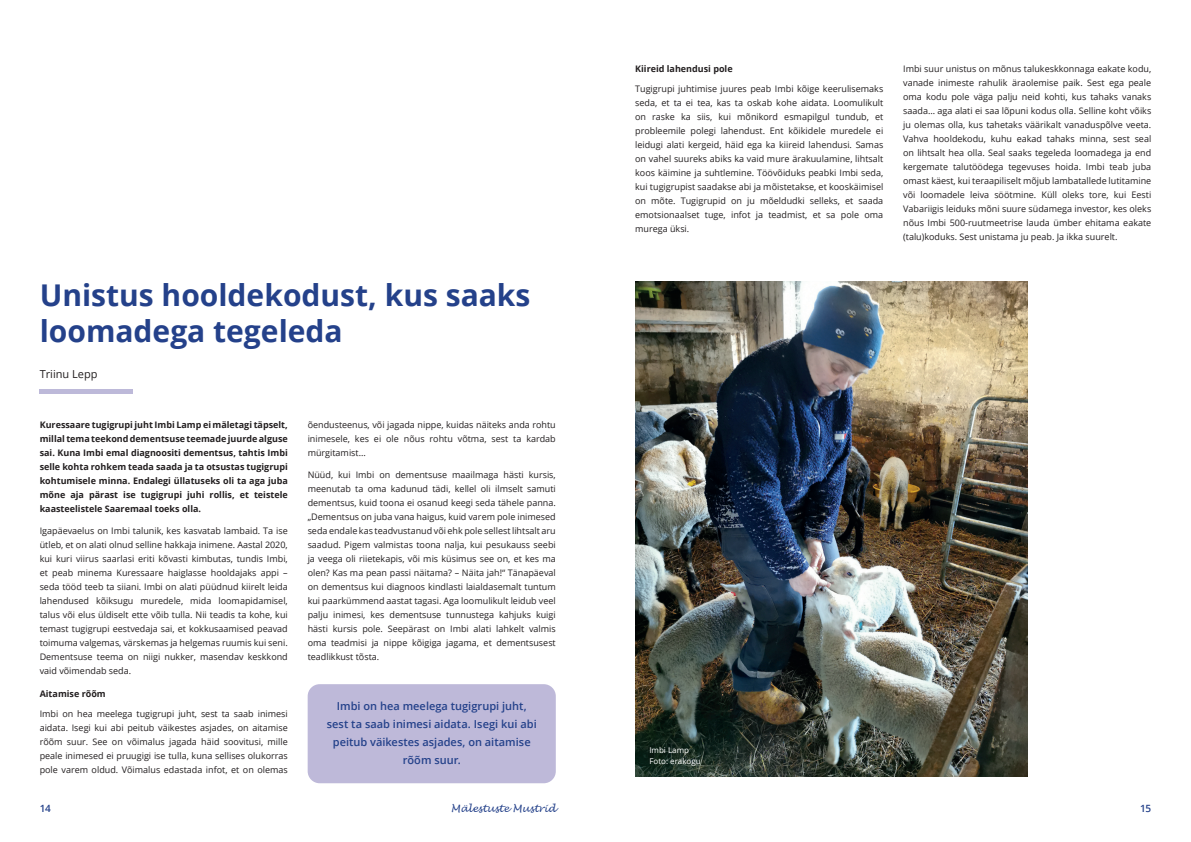
<style>
.page{position:relative;width:1191px;height:842px;background:#fff}
.page>*{position:absolute;margin:0;border:0;box-sizing:border-box;transform-origin:0 0}
.t1{font:700 30px/36px "Open Sans";color:#24418a}
.t2{font:600 11px/18px "Open Sans";color:#24418a;text-align:center}
.t3{font:11px "Open Sans";color:#231f20}
.t4{font:italic 10px "Lucida Handwriting";color:#24418a}
.t5{font:600 10px "Open Sans";color:#24418a}
.t6{font:9px/14px "Open Sans";color:#231f20;text-align:justify}
.t7{font:700 9px/14px "Open Sans";color:#231f20;text-align:justify}
.t8{font:8px/10.8px "Open Sans";color:#fff}
</style>
<div class="page">
<div style="left:308px;top:684px;width:248px;height:99px;background:#beb9d9;border-radius:12px"></div>
<hr style="left:40px;top:389px;width:93px;height:4px;background:#bdb9d9">
<img style="left:635px;top:282px;width:392px;height:495px">
<h1 class="t1" style="left:40px;top:277px;width:492px">Unistus hooldekodust, kus saaks loomadega tegeleda</h1>
<p class="t3" style="left:40px;top:367px;width:59px">Triinu Lepp</p>
<p class="t7" style="left:40px;top:417px;width:250px">Kuressaare tugigrupi juht Imbi Lamp ei mäletagi täpselt, millal tema teekond dementsuse teemade juurde alguse sai. Kuna Imbi emal diagnoositi dementsus, tahtis Imbi selle kohta rohkem teada saada ja ta otsustas tugigrupi kohtumisele minna. Endalegi üllatuseks oli ta aga juba mõne aja pärast ise tugigrupi juhi rollis, et teistele kaasteelistele Saaremaal toeks olla.</p>
<p class="t6" style="left:40px;top:524px;width:250px">Igapäevaelus on Imbi talunik, kes kasvatab lambaid. Ta ise ütleb, et on alati olnud selline hakkaja inimene. Aastal 2020, kui kuri viirus saarlasi eriti kõvasti kimbutas, tundis Imbi, et peab minema Kuressaare haiglasse hooldajaks appi – seda tööd teeb ta siiani. Imbi on alati püüdnud kiirelt leida lahendused kõiksugu muredele, mida loomapidamisel, talus või elus üldiselt ette võib tulla. Nii teadis ta kohe, kui temast tugigrupi eestvedaja sai, et kokkusaamised peavad toimuma valgemas, värskemas ja helgemas ruumis kui seni.<br>Dementsuse teema on niigi nukker, masendav keskkond vaid võimendab seda.</p>
<p class="t7" style="left:40px;top:686px;width:68px">Aitamise rõõm</p>
<p class="t6" style="left:40px;top:706px;width:250px">Imbi on hea meelega tugigrupi juht, sest ta saab inimesi aidata. Isegi kui abi peitub väikestes asjades, on aitamise rõõm suur. See on võimalus jagada häid soovitusi, mille peale inimesed ei pruugigi ise tulla, kuna sellises olukorras pole varem oldud. Võimalus edastada infot, et on olemas</p>
<p class="t6" style="left:308px;top:417px;width:250px">õendusteenus, või jagada nippe, kuidas näiteks anda rohtu inimesele, kes ei ole nõus rohtu võtma, sest ta kardab mürgitamist…</p>
<p class="t6" style="left:308px;top:468px;width:250px">Nüüd, kui Imbi on dementsuse maailmaga hästi kursis, meenutab ta oma kadunud tädi, kellel oli ilmselt samuti dementsus, kuid toona ei osanud keegi seda tähele panna. „Dementsus on juba vana haigus, kuid varem pole inimesed seda endale kas teadvustanud või ehk pole sellest lihtsalt aru saadud. Pigem valmistas toona nalja, kui pesukauss seebi ja veega oli riietekapis, või mis küsimus see on, et kes ma olen? Kas ma pean passi näitama? – Näita jah!“ Tänapäeval on dementsus kui diagnoos kindlasti laialdasemalt tuntum kui paarkümmend aastat tagasi. Aga loomulikult leidub veel palju inimesi, kes dementsuse tunnustega kahjuks kuigi hästi kursis pole. Seepärast on Imbi alati lahkelt valmis oma teadmisi ja nippe kõigiga jagama, et dementsusest teadlikkust tõsta.</p>
<p class="t2" style="left:327px;top:696px;width:211px">Imbi on hea meelega tugigrupi juht, sest ta saab inimesi aidata. Isegi kui abi peitub väikestes asjades, on aitamise rõõm suur.</p>
<p class="t7" style="left:635px;top:62px;width:99px">Kiireid lahendusi pole</p>
<p class="t6" style="left:635px;top:81px;width:250px">Tugigrupi juhtimise juures peab Imbi kõige keerulisemaks seda, et ta ei tea, kas ta oskab kohe aidata. Loomulikult on raske ka siis, kui mõnikord esmapilgul tundub, et probleemile polegi lahendust. Ent kõikidele muredele ei leidugi alati kergeid, häid ega ka kiireid lahendusi. Samas on vahel suureks abiks ka vaid mure ärakuulamine, lihtsalt koos käimine ja suhtlemine. Töövõiduks peabki Imbi seda, kui tugigrupist saadakse abi ja mõistetakse, et kooskäimisel on mõte. Tugigrupid on ju mõeldudki selleks, et saada emotsionaalset tuge, infot ja teadmist, et sa pole oma murega üksi.</p>
<p class="t6" style="left:903px;top:62px;width:250px">Imbi suur unistus on mõnus talukeskkonnaga eakate kodu, vanade inimeste rahulik äraolemise paik. Sest ega peale oma kodu pole väga palju neid kohti, kus tahaks vanaks saada… aga alati ei saa lõpuni kodus olla. Selline koht võiks ju olemas olla, kus tahetaks väärikalt vanaduspõlve veeta.<br>Vahva hooldekodu, kuhu eakad tahaks minna, sest seal on lihtsalt hea olla. Seal saaks tegeleda loomadega ja end kergemate talutöödega tegevuses hoida. Imbi teab juba omast käest, kui teraapiliselt mõjub lambatallede lutitamine või loomadele leiva söötmine. Küll oleks tore, kui Eesti Vabariigis leiduks mõni suure südamega investor, kes oleks nõus Imbi 500-ruutmeetrise lauda ümber ehitama eakate (talu)koduks. Sest unistama ju peab. Ja ikka suurelt.</p>
<p class="t8" style="left:649px;top:745px;width:53px">Imbi Lamp<br>Foto: erakogu</p>
<p class="t5" style="left:40px;top:801px;width:13px">14</p>
<p class="t4" style="left:451px;top:802px;width:107px">Mälestuste Mustrid</p>
<p class="t5" style="left:1140px;top:801px;width:13px">15</p>
</div>
